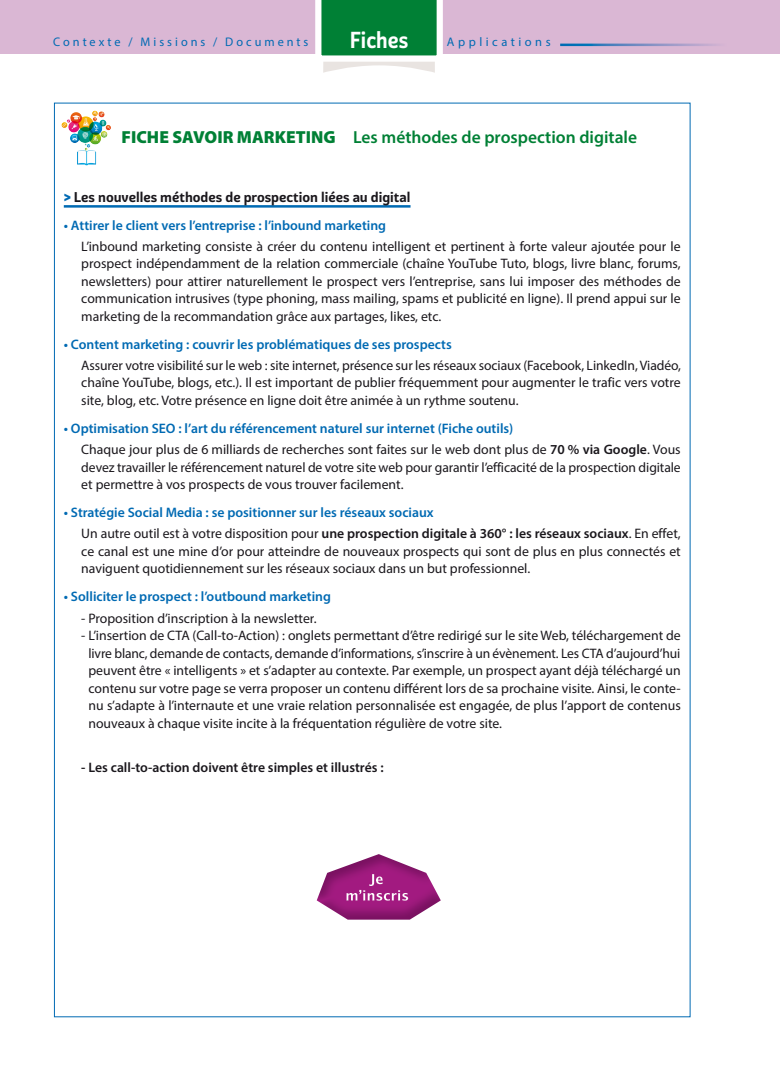
<style>
.page{position:relative;width:780px;height:1088px;background:#fff}
.page>*{position:absolute;margin:0;border:0;box-sizing:border-box;transform-origin:0 0}
.t1{font:700 22.5px "Graviola";color:#fff;scale:.9 1}
.t2{font:600 17.5px "Myriad Pro";color:#008035}
.t3{font:13.75px/17.5px "Myriad Pro";color:#1a171c;text-align:justify}
.t4{font:600 13.75px/21px "Myriad Pro";color:#006ab3}
.t5{font:700 13.75px "Graviola";color:#1a171c}
.t6{font:600 13.75px "Myriad Pro";color:#1a171c}
.t7{font:12.5px "Myriad Pro";letter-spacing:.245em;color:#006ab3}
.t8{font:12.5px "Myriad Pro";letter-spacing:.28em;color:#006ab3}
.s1{font-weight:900}
.s2{font-weight:900;color:#006ab3}
.s3{font-weight:600;color:#006ab3}
.s4{font-weight:600}
.s5{font-weight:400;color:#1a171c}
.s6{color:#1a171c}
</style>
<div class="page">
<div style="left:0;top:0;width:780px;height:53px;background:#dab7d4"></div>
<hr style="left:64px;top:205px;width:346px;height:3px;background:#006ab3">
<svg style="left:92px;top:111px;width:9px;height:6px"></svg>
<img style="left:317px;top:854px;width:124px;height:65px">
<img style="left:369px;top:874px;width:14px;height:12px">
<img style="left:346px;top:890px;width:62px;height:11px">
<svg style="left:315px;top:0;width:128px;height:73px"></svg>
<hr style="left:560px;top:44px;width:166px;height:2px;background:#fff">
<p class="t7" style="left:53px;top:34px;width:257px">Contexte / Missions / Documents</p>
<h1 class="t1" style="left:350px;top:26px;width:66px">Fiches</h1>
<p class="t8" style="left:447px;top:34px;width:105px">Applications</p>
<p class="t2" style="left:121px;top:126px;width:517px"><span class="s1">FICHE SAVOIR MARKETING</span> Les méthodes de prospection digitale</p>
<p class="t5" style="left:64px;top:188px;width:348px"><span class="s2">&gt;</span> Les nouvelles méthodes de prospection liées au digital</p>
<p class="t4" style="left:64px;top:214px;width:324px">• Attirer le client vers l’entreprise : l’inbound marketing</p>
<p class="t3" style="left:81px;top:237px;width:601px">L’inbound marketing consiste à créer du contenu intelligent et pertinent à forte valeur ajoutée pour le prospect indépendamment de la relation commerciale (chaîne YouTube Tuto, blogs, livre blanc, forums, newsletters) pour attirer naturellement le prospect vers l’entreprise, sans lui imposer des méthodes de communication intrusives (type phoning, mass mailing, spams et publicité en ligne). Il prend appui sur le marketing de la recommandation grâce aux partages, likes, etc.</p>
<p class="t4" style="left:64px;top:333px;width:389px">• Content marketing : couvrir les problématiques de ses prospects</p>
<p class="t3" style="left:81px;top:356px;width:601px">Assurer votre visibilité sur le web : site internet, présence sur les réseaux sociaux (Facebook, LinkedIn, Viadéo, chaîne YouTube, blogs, etc.). Il est important de publier fréquemment pour augmenter le trafic vers votre site, blog, etc. Votre présence en ligne doit être animée à un rythme soutenu.</p>
<p class="t3" style="left:81px;top:418px;width:601px;line-height:21px;text-indent:-18px"><span class="s3">• Optimisation SEO : l’art du référencement naturel sur internet (Fiche outils)<br></span>Chaque jour plus de 6 milliards de recherches sont faites sur le web dont plus de <span class="s4">70 % via Google</span>. Vous</p>
<p class="t3" style="left:81px;top:458px;width:601px">devez travailler le référencement naturel de votre site web pour garantir l’efficacité de la prospection digitale et permettre à vos prospects de vous trouver facilement.</p>
<p class="t4" style="left:81px;top:502px;width:601px;text-indent:-18px">• Stratégie Social Media : se positionner sur les réseaux sociaux<br><span class="s5">Un autre outil est à votre disposition pour</span> <span class="s6">une prospection digitale à 360° : les réseaux sociaux</span><span class="s5">. En effet,</span></p>
<p class="t3" style="left:81px;top:542px;width:601px">ce canal est une mine d’or pour atteindre de nouveaux prospects qui sont de plus en plus connectés et naviguent quotidiennement sur les réseaux sociaux dans un but professionnel.</p>
<p class="t4" style="left:64px;top:586px;width:269px">• Solliciter le prospect : l’outbound marketing</p>
<p class="t3" style="left:81px;top:609px;width:237px">- Proposition d’inscription à la newsletter.</p>
<p class="t3" style="left:88px;top:626px;width:593px;text-indent:-7px">- L’insertion de CTA (Call-to-Action) : onglets permettant d’être redirigé sur le site Web, téléchargement de livre blanc, demande de contacts, demande d’informations, s’inscrire à un évènement. Les CTA d’aujourd’hui peuvent être « intelligents » et s’adapter au contexte. Par exemple, un prospect ayant déjà téléchargé un contenu sur votre page se verra proposer un contenu différent lors de sa prochaine visite. Ainsi, le conte&shy;nu s’adapte à l’internaute et une vraie relation personnalisée est engagée, de plus l’apport de contenus nouveaux à chaque visite incite à la fréquentation régulière de votre site.</p>
<p class="t6" style="left:81px;top:759px;width:304px">- Les call-to-action doivent être simples et illustrés :</p>
</div>
